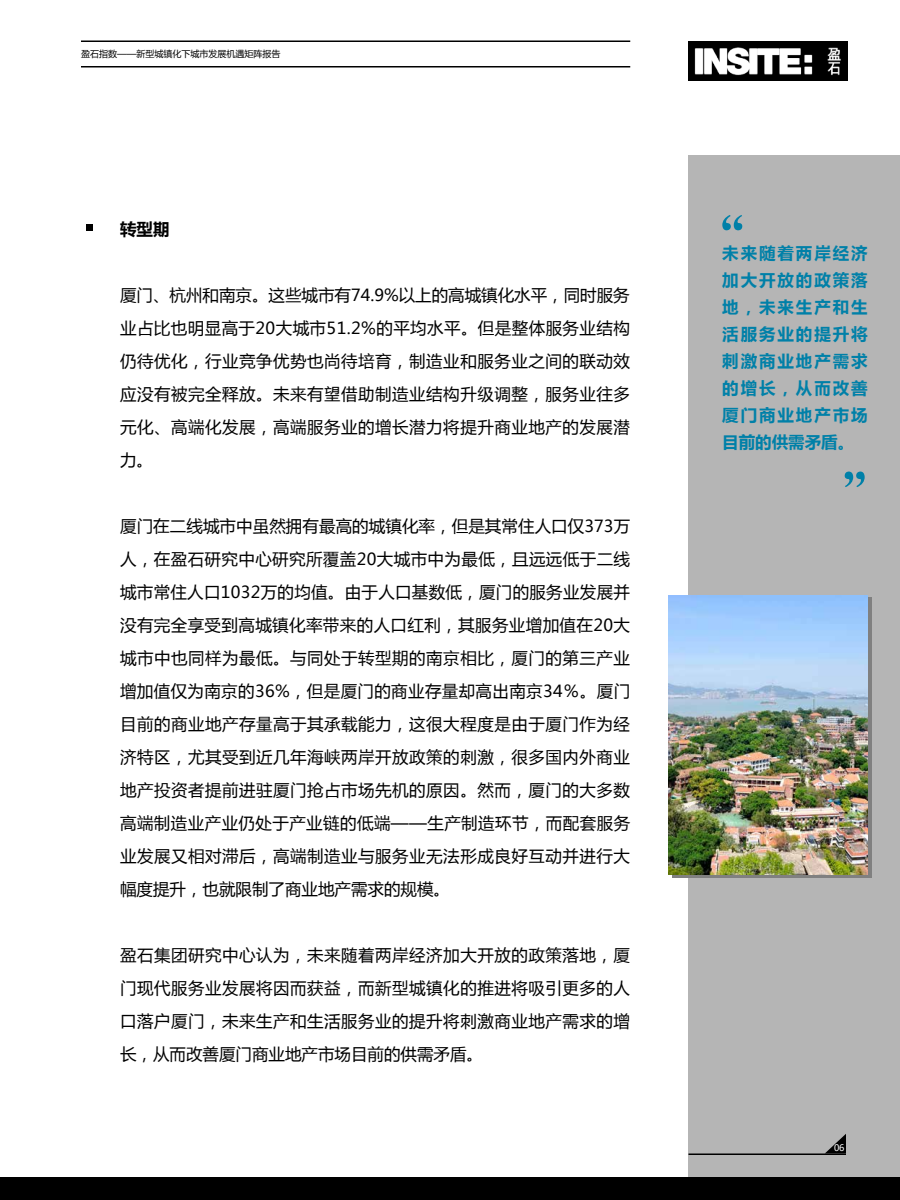
<style>
.page{position:relative;width:900px;height:1200px;background:#fff}
.page>*{position:absolute;margin:0;border:0;box-sizing:border-box;transform-origin:0 0}
.t1{font:16.5px/33px "Microsoft Ya Hei";letter-spacing:.03em;color:#000;text-align:justify}
.t2{font:700 16.5px/27px "Microsoft Ya Hei";letter-spacing:.115em;color:#0080a8;text-align:justify}
.t3{font:700 16.5px "Microsoft Ya Hei";color:#000}
.t4{font:9px "Microsoft Ya Hei";color:#000}
.t5{font:9px "Microsoft Ya Hei";color:#fff}
</style>
<div class="page">
<div style="left:688px;top:155px;width:212px;height:1023px;background:#b5b5b5"></div>
<hr style="left:688px;top:1154px;width:158px;height:1px;background:#000">
<svg style="left:825px;top:1134px;width:21px;height:20px"></svg>
<div style="left:0;top:1178px;width:900px;height:22px;background:#000"></div>
<svg style="left:722px;top:215px;width:20px;height:15px"></svg>
<svg style="left:845px;top:472px;width:20px;height:15px"></svg>
<img style="left:688px;top:41px;width:159px;height:39px">
<hr style="left:81px;top:40px;width:549px;height:2px;background:#000">
<hr style="left:81px;top:66px;width:549px;height:2px;background:#000">
<div style="left:86px;top:224px;width:6px;height:7px;background:#000"></div>
<div style="left:673px;top:597px;width:199px;height:281px;background:#808080"></div>
<img style="left:668px;top:596px;width:200px;height:278px">
<p class="t4" style="left:81px;top:48px;width:201px">盈石指数——新型城镇化下城市发展机遇矩阵报告</p>
<p class="t3" style="left:120px;top:218px;width:51px">转型期</p>
<p class="t1" style="left:120px;top:279px;width:511px">厦门、杭州和南京。这些城市有74.9%以上的高城镇化水平，同时服务业占比也明显高于20大城市51.2%的平均水平。但是整体服务业结构仍待优化，行业竞争优势也尚待培育，制造业和服务业之间的联动效应没有被完全释放。未来有望借助制造业结构升级调整，服务业往多元化、高端化发展，高端服务业的增长潜力将提升商业地产的发展潜力。</p>
<p class="t1" style="left:120px;top:510px;width:512px">厦门在二线城市中虽然拥有最高的城镇化率，但是其常住人口仅373万人，在盈石研究中心研究所覆盖20大城市中为最低，且远远低于二线城市常住人口1032万的均值。由于人口基数低，厦门的服务业发展并没有完全享受到高城镇化率带来的人口红利，其服务业增加值在20大城市中也同样为最低。与同处于转型期的南京相比，厦门的第三产业增加值仅为南京的36%，但是厦门的商业存量却高出南京34％。厦门目前的商业地产存量高于其承载能力，这很大程度是由于厦门作为经济特区，尤其受到近几年海峡两岸开放政策的刺激，很多国内外商业地产投资者提前进驻厦门抢占市场先机的原因。然而，厦门的大多数高端制造业产业仍处于产业链的低端——生产制造环节，而配套服务业发展又相对滞后，高端制造业与服务业无法形成良好互动并进行大幅度提升，也就限制了商业地产需求的规模。</p>
<p class="t1" style="left:120px;top:939px;width:511px">盈石集团研究中心认为，未来随着两岸经济加大开放的政策落地，厦门现代服务业发展将因而获益，而新型城镇化的推进将吸引更多的人口落户厦门，未来生产和生活服务业的提升将刺激商业地产需求的增长，从而改善厦门商业地产市场目前的供需矛盾。</p>
<p class="t2" style="left:722px;top:239px;width:147px">未来随着两岸经济加大开放的政策落地，未来生产和生活服务业的提升将刺激商业地产需求的增长，从而改善厦门商业地产市场目前的供需矛盾。</p>
<p class="t5" style="left:834px;top:1142px;width:12px">06</p>
</div>
